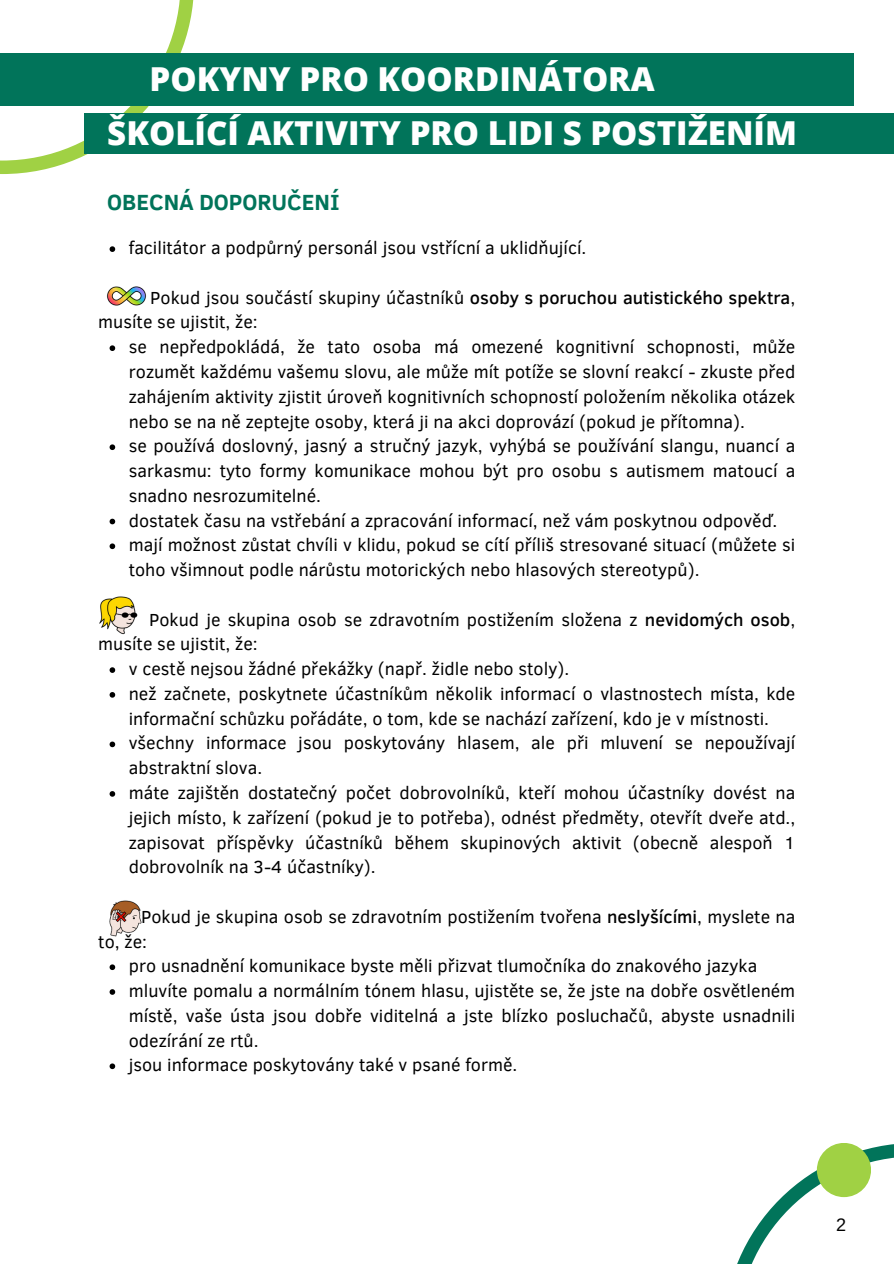
<style>
.page{position:relative;width:894px;height:1264px;background:#fff}
.page>*{position:absolute;margin:0;border:0;box-sizing:border-box;transform-origin:0 0}
.t1{font:800 33px "Open Sans";color:#fff}
.t2{font:700 22.5px "Clear Sans";color:#01745a}
.t3{font:18px "Arimo";color:#000}
.t4{font:17.85px/24.8px "Clear Sans";color:#000}
.s1{font-weight:500}
</style>
<div class="page">
<svg style="left:0;top:0;width:194px;height:174px"></svg>
<div style="left:0;top:53px;width:853px;height:52px;background:#01745a"></div>
<svg style="left:109px;top:246px;width:6px;height:6px"></svg>
<svg style="left:109px;top:345px;width:6px;height:6px"></svg>
<svg style="left:109px;top:444px;width:6px;height:6px"></svg>
<svg style="left:109px;top:518px;width:6px;height:6px"></svg>
<svg style="left:109px;top:543px;width:6px;height:6px"></svg>
<svg style="left:109px;top:667px;width:6px;height:6px"></svg>
<svg style="left:109px;top:692px;width:6px;height:5px"></svg>
<svg style="left:109px;top:741px;width:6px;height:6px"></svg>
<svg style="left:109px;top:791px;width:6px;height:5px"></svg>
<svg style="left:109px;top:964px;width:6px;height:6px"></svg>
<svg style="left:109px;top:989px;width:6px;height:5px"></svg>
<svg style="left:109px;top:1063px;width:6px;height:6px"></svg>
<div style="left:84px;top:113px;width:809px;height:41px;background:#01745a"></div>
<img style="left:107px;top:286px;width:39px;height:20px">
<img style="left:99px;top:596px;width:39px;height:39px">
<img style="left:109px;top:900px;width:33px;height:37px">
<svg style="left:737px;top:1144px;width:156px;height:119px"></svg>
<div style="left:816px;top:1142px;width:54px;height:55px;background:#a0d144;border-radius:50%"></div>
<p class="t1" style="left:150px;top:56px;width:506px">POKYNY PRO KOORDINÁTORA</p>
<p class="t1" style="left:107px;top:110px;width:691px">ŠKOLÍCÍ AKTIVITY PRO LIDI S POSTIŽENÍM</p>
<p class="t2" style="left:107px;top:186px;width:234px">OBECNÁ DOPORUČENÍ</p>
<h1 class="t4" style="left:129px;top:235px;width:459px">facilitátor a podpůrný personál jsou vstřícní a uklidňující.</h1>
<h1 class="t4" style="left:98px;top:284px;width:698px;text-indent:52px">Pokud jsou součástí skupiny účastníků <span class="s1">osoby s poruchou autistického spektra</span>, musíte se ujistit, že:</h1>
<h2 class="t4" style="left:129px;top:334px;width:667px;text-align:justify">se nepředpokládá, že tato osoba má omezené kognitivní schopnosti, může rozumět každému vašemu slovu, ale může mít potíže se slovní reakcí - zkuste před zahájením aktivity zjistit úroveň kognitivních schopností položením několika otázek nebo se na ně zeptejte osoby, která ji na akci doprovází (pokud je přítomna).</h2>
<p class="t4" style="left:129px;top:433px;width:667px;text-align:justify">se používá doslovný, jasný a stručný jazyk, vyhýbá se používání slangu, nuancí a sarkasmu: tyto formy komunikace mohou být pro osobu s autismem matoucí a snadno nesrozumitelné.</p>
<p class="t4" style="left:129px;top:507px;width:650px">dostatek času na vstřebání a zpracování informací, než vám poskytnou odpověď.</p>
<p class="t4" style="left:129px;top:532px;width:667px">mají možnost zůstat chvíli v klidu, pokud se cítí příliš stresované situací (můžete si toho všimnout podle nárůstu motorických nebo hlasových stereotypů).</p>
<p class="t4" style="left:98px;top:606px;width:698px;text-indent:51px">Pokud je skupina osob se zdravotním postižením složena z <span class="s1">nevidomých osob</span>, musíte se ujistit, že:</p>
<p class="t4" style="left:129px;top:655px;width:442px">v cestě nejsou žádné překážky (např. židle nebo stoly).</p>
<p class="t4" style="left:129px;top:680px;width:667px">než začnete, poskytnete účastníkům několik informací o vlastnostech místa, kde informační schůzku pořádáte, o tom, kde se nachází zařízení, kdo je v místnosti.</p>
<p class="t4" style="left:129px;top:730px;width:667px">všechny informace jsou poskytovány hlasem, ale při mluvení se nepoužívají abstraktní slova.</p>
<p class="t4" style="left:129px;top:779px;width:667px;text-align:justify">máte zajištěn dostatečný počet dobrovolníků, kteří mohou účastníky dovést na jejich místo, k zařízení (pokud je to potřeba), odnést předměty, otevřít dveře atd., zapisovat příspěvky účastníků během skupinových aktivit (obecně alespoň 1 dobrovolník na 3-4 účastníky).</p>
<p class="t4" style="left:98px;top:903px;width:698px;text-indent:43px">Pokud je skupina osob se zdravotním postižením tvořena <span class="s1">neslyšícími</span>, myslete na to, že:</p>
<p class="t4" style="left:129px;top:952px;width:630px">pro usnadnění komunikace byste měli přizvat tlumočníka do znakového jazyka</p>
<p class="t4" style="left:129px;top:977px;width:667px;text-align:justify">mluvíte pomalu a normálním tónem hlasu, ujistěte se, že jste na dobře osvětleném místě, vaše ústa jsou dobře viditelná a jste blízko posluchačů, abyste usnadnili odezírání ze rtů.</p>
<p class="t4" style="left:129px;top:1051px;width:390px">jsou informace poskytovány také v psané formě.</p>
<p class="t3" style="left:835px;top:1214px;width:12px">2</p>
</div>
